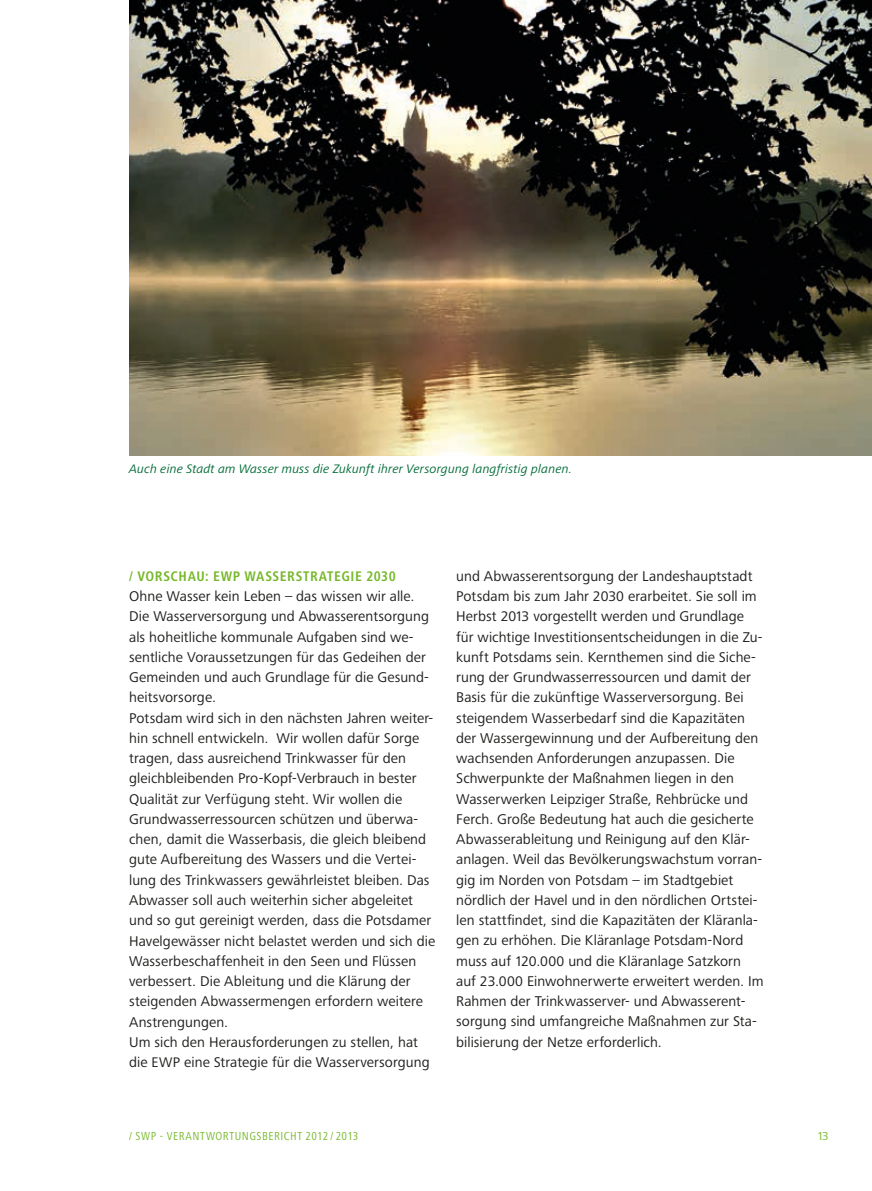
<style>
.page{position:relative;width:872px;height:1191px;background:#fff}
.page>*{position:absolute;margin:0;border:0;box-sizing:border-box;transform-origin:0 0}
.t1{font:14.7px/20.2px "Frutiger Next Pro";letter-spacing:.01em;color:#1d1d1b}
.t2{font:700 condensed 14.4px "Frutiger Next Pro";letter-spacing:.04em;color:#76b82a}
.t3{font:italic 12.75px "Frutiger Next Pro";letter-spacing:.015em;color:#006b37}
.t4{font:condensed 12px "Frutiger Next Pro";letter-spacing:.04em;color:#76b82a}
.t5{font:12px "Frutiger Next Pro";color:#76b82a}
.s1{font-size:14.4px}
</style>
<div class="page">
<img style="left:129px;top:0;width:743px;height:455px">
<p class="t3" style="left:129px;top:461px;width:444px">Auch eine Stadt am Wasser muss die Zukunft ihrer Versorgung langfristig planen.</p>
<p class="t2" style="left:129px;top:568px;width:268px">/ VORSCHAU: EWP WASSERSTRATEGIE 2030</p>
<p class="t1" style="left:129px;top:586px;width:307px">Ohne Wasser kein Leben – das wissen wir alle.<br>Die Wasserversorgung und Abwasserentsorgung als hoheitliche kommunale Aufgaben sind we&shy;sentliche Voraussetzungen für das Gedeihen der Gemeinden und auch Grundlage für die Gesund&shy;heitsvorsorge.<br>Potsdam wird sich in den nächsten Jahren weiter&shy;hin schnell entwickeln. Wir wollen dafür Sorge tragen, dass ausreichend Trinkwasser für den gleichbleibenden Pro-Kopf-Verbrauch in bester Qualität zur Verfügung steht. Wir wollen die Grundwasserressourcen schützen und überwa&shy;chen, damit die Wasserbasis, die gleich bleibend gute Aufbereitung des Wassers und die Vertei&shy;lung des Trinkwassers gewährleistet bleiben. Das Abwasser soll auch weiterhin sicher abgeleitet und so gut gereinigt werden, dass die Potsdamer Havelgewässer nicht belastet werden und sich die Wasserbeschaffenheit in den Seen und Flüssen verbessert. Die Ableitung und die Klärung der steigenden Abwassermengen erfordern weitere Anstrengungen.<br>Um sich den Herausforderungen zu stellen, hat die <span class="s1">EWP</span> eine Strategie für die Wasserversorgung</p>
<p class="t1" style="left:456px;top:566px;width:309px">und Abwasserentsorgung der Landeshauptstadt Potsdam bis zum Jahr <span class="s1">2030</span> erarbeitet. Sie soll im Herbst <span class="s1">2013</span> vorgestellt werden und Grundlage für wichtige I nvestitionsentscheidungen in die Zu&shy;kunft Potsdams sein. Kernthemen sind die Siche&shy;rung der Grundwasserressourcen und damit der Basis für die zukünftige Wasserversorgung. Bei steigendem Wasserbedarf sind die Kapazitäten der Wassergewinnung und der Aufbereitung den wachsenden Anforderungen anzupassen. Die Schwerpunkte der Maßnahmen liegen in den Wasserwerken Leipziger Straße, Rehbrücke und Ferch. Große Bedeutung hat auch die gesicherte Abwasserableitung und Reinigung auf den Klär&shy;anlagen. Weil das Bevölkerungswachstum vorran&shy;gig im Norden von Potsdam – im Stadtgebiet nördlich der Havel und in den nördlichen Ortstei&shy;len stattfindet, sind die Kapazitäten der Kläranla&shy;gen zu erhöhen. Die Kläranlage Potsdam-Nord muss auf <span class="s1">120</span>.<span class="s1">000</span> und die Kläranlage Satzkorn auf <span class="s1">23</span>.<span class="s1">000</span> Einwohnerwerte erweitert werden. I m Rahmen der Trinkwasserver- und Abwasserent&shy;sorgung sind umfangreiche Maßnahmen zur Sta&shy;bilisierung der Netze erforderlich.</p>
<p class="t4" style="left:129px;top:1129px;width:15px">/ SWP</p>
<p class="t4" style="left:160px;top:1129px;width:200px">- VERANTWORTUNGSBERICHT 2012 / 2013</p>
<p class="t5" style="left:817px;top:1129px;width:13px">13</p>
</div>
